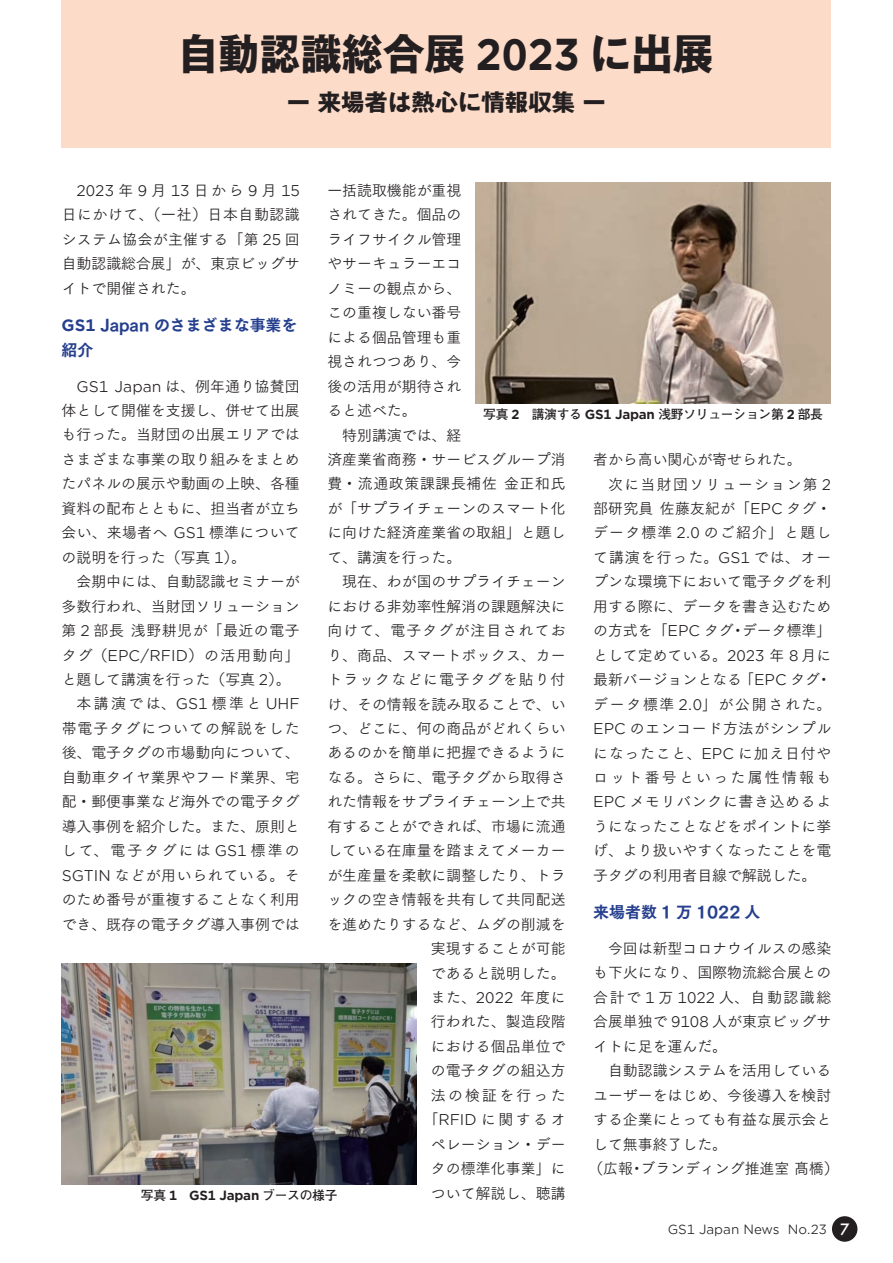
<style>
.page{position:relative;width:893px;height:1263px;background:#fff}
.page>*{position:absolute;margin:0;border:0;box-sizing:border-box;transform-origin:0 0}
.t1{font:700 42.45px "Gothic MB101 Pr 6 N";color:#231f20}
.t2{font:700 23.4px "Gothic MB101 Pr 6 N";color:#231f20}
.t3{font:15.9px/24.5px "Tsuku Go Pro E";color:#253f8e}
.t4{font:14.85px/24.5px "Tsuku Go Pro R";color:#231f20}
.t5{font:14.85px "Gotham Office";color:#231f20}
.t6{font:14.85px "Tsuku Go Pro R";letter-spacing:.105em;color:#231f20}
.t7{font:14.85px "Tsuku Go Pro R";letter-spacing:.045em;color:#231f20}
.t8{font:14.85px "Tsuku Go Pro R";letter-spacing:.075em;color:#231f20}
.t9{font:14.85px "Tsuku Go Pro R";letter-spacing:.07em;color:#231f20}
.t10{font:14.85px "Tsuku Go Pro R";letter-spacing:.15em;color:#231f20}
.t11{font:700 12.75px "Futo Go B101 Pr 6 N";letter-spacing:-.02em;color:#231f20}
.t12{font:12.75px "Gotham Office";color:#231f20}
.t13{font:700 12.75px "Gotham Office";letter-spacing:-.02em;color:#231f20}
.s1{font-family:"Gotham Office"}
.s2{font-family:"Tsuku Go Pro R"}
.s3{font-family:"Gotham Office";font-weight:700}
.s4{font-family:"Futo Go B101 Pr 6 N"}
.s5{font-family:"Futura";font-weight:500;font-size:15.15px;color:#fff}
</style>
<div class="page">
<div style="left:62px;top:0;width:769px;height:148px;background:#fddbc9"></div>
<img style="left:62px;top:963px;width:355px;height:221px">
<img style="left:475px;top:183px;width:356px;height:221px">
<div style="left:832px;top:1216px;width:25px;height:26px;background:#231f20;border-radius:50%"></div>
<h1 class="t1" style="left:178px;top:18px;width:537px">自動認識総合展 <span class="s1">2023</span> に出展</h1>
<h2 class="t2" style="left:287px;top:83px;width:320px">ー来場者は熱心に情報収集ー</h2>
<p class="t5" style="left:77px;top:181px;width:225px">2023<span class="s2">年</span>9<span class="s2">月</span>13<span class="s2">日から</span>9<span class="s2">月</span>15</p>
<p class="t4" style="left:62px;top:201px;width:240px;text-align:justify">日にかけて、（一社）日本自動認識システム協会が主催する「第 <span class="s1">25</span> 回自動認識総合展」が、東京ビッグサイトで開催された。</p>
<p class="t3" style="left:62px;top:311px;width:237px"><span class="s3">GS1</span> Japan のさまざまな事業を紹介</p>
<p class="t4" style="left:62px;top:372px;width:240px;text-indent:15px"><span class="s1">GS1 Japan</span> は、例年通り協賛団体として開催を支援し、併せて出展も行った。当財団の出展エリアではさまざまな事業の取り組みをまとめたパネルの展示や動画の上映、各種資料の配布とともに、担当者が立ち会い、来場者へ <span class="s1">GS1</span> 標準についての説明を行った（写真 <span class="s1">1</span>）。<br>　会期中には、自動認識セミナーが多数行われ、当財団ソリューション第 <span class="s1">2</span> 部長浅野耕児が「最近の電子タグ（<span class="s1">EPC/RFID</span>）の活用動向」と題して講演を行った（写真 <span class="s1">2</span>）。　本講演では、<span class="s1">GS1</span> 標準と <span class="s1">UHF</span>帯電子タグについての解説をした後、電子タグの市場動向について、自動車タイヤ業界やフード業界、宅配・郵便事業など海外での電子タグ導入事例を紹介した。また、原則として、電子タグには <span class="s1">GS1</span> 標準の<br><span class="s1">SGTIN</span> などが用いられている。そのため番号が重複することなく利用でき、既存の電子タグ導入事例では</p>
<p class="t4" style="left:327px;top:177px;width:135px">一括読取機能が重視</p>
<p class="t4" style="left:327px;top:201px;width:135px">されてきた。個品の</p>
<p class="t4" style="left:327px;top:225px;width:135px">ライフサイクル管理</p>
<p class="t4" style="left:327px;top:250px;width:135px">やサーキュラーエコ</p>
<p class="t4" style="left:327px;top:274px;width:135px">ノミーの観点から、</p>
<p class="t4" style="left:327px;top:299px;width:135px">この重複しない番号</p>
<p class="t4" style="left:327px;top:323px;width:135px">による個品管理も重</p>
<p class="t4" style="left:327px;top:348px;width:135px">視されつつあり、今</p>
<p class="t4" style="left:327px;top:372px;width:135px">後の活用が期待され</p>
<p class="t4" style="left:327px;top:397px;width:91px">ると述べた。</p>
<p class="t4" style="left:327px;top:421px;width:135px">　特別講演では、経</p>
<p class="t4" style="left:327px;top:446px;width:240px">済産業省商務・サービスグループ消</p>
<p class="t7" style="left:327px;top:472px;width:240px">費・流通政策課課長補佐金正和氏</p>
<p class="t4" style="left:327px;top:494px;width:240px">が「サプライチェーンのスマート化</p>
<p class="t4" style="left:327px;top:519px;width:240px">に向けた経済産業省の取組」と題し</p>
<p class="t4" style="left:327px;top:543px;width:135px">て、講演を行った。</p>
<p class="t4" style="left:327px;top:568px;width:240px">　現在、わが国のサプライチェーン</p>
<p class="t4" style="left:327px;top:592px;width:240px">における非効率性解消の課題解決に</p>
<p class="t8" style="left:327px;top:618px;width:240px">向けて、電子タグが注目されてお</p>
<p class="t4" style="left:327px;top:641px;width:240px">り、商品、スマートボックス、カー</p>
<p class="t9" style="left:327px;top:667px;width:240px">トラックなどに電子タグを貼り付</p>
<p class="t4" style="left:327px;top:690px;width:240px">け、その情報を読み取ることで、い</p>
<p class="t4" style="left:327px;top:714px;width:240px">つ、どこに、何の商品がどれくらい</p>
<p class="t4" style="left:327px;top:739px;width:240px">あるのかを簡単に把握できるように</p>
<p class="t4" style="left:327px;top:763px;width:240px">なる。さらに、電子タグから取得さ</p>
<p class="t4" style="left:327px;top:788px;width:240px">れた情報をサプライチェーン上で共</p>
<p class="t4" style="left:327px;top:812px;width:240px">有することができれば、市場に流通</p>
<p class="t4" style="left:327px;top:837px;width:240px">している在庫量を踏まえてメーカー</p>
<p class="t4" style="left:327px;top:861px;width:240px">が生産量を柔軟に調整したり、トラ</p>
<p class="t4" style="left:327px;top:886px;width:240px">ックの空き情報を共有して共同配送</p>
<p class="t4" style="left:327px;top:910px;width:240px">を進めたりするなど、ムダの削減を</p>
<p class="t4" style="left:431px;top:935px;width:136px">実現することが可能</p>
<p class="t4" style="left:431px;top:959px;width:136px">であると説明した。</p>
<p class="t4" style="left:431px;top:983px;width:136px">また、<span class="s1">2022</span> 年度に</p>
<p class="t4" style="left:431px;top:1008px;width:136px">行われた、製造段階</p>
<p class="t4" style="left:431px;top:1032px;width:136px">における個品単位で</p>
<p class="t4" style="left:431px;top:1057px;width:136px">の電子タグの組込方</p>
<p class="t10" style="left:431px;top:1083px;width:136px">法の検証を行った</p>
<p class="t4" style="left:423px;top:1106px;width:144px">「<span class="s1">RFID</span> に関するオ</p>
<p class="t4" style="left:431px;top:1130px;width:136px">ペレーション・デー</p>
<p class="t4" style="left:431px;top:1155px;width:136px">タの標準化事業」に</p>
<p class="t4" style="left:431px;top:1179px;width:136px">ついて解説し、聴講</p>
<p class="t11" style="left:483px;top:404px;width:341px">写真 <span class="s1">2</span>　講演する <span class="s1">GS1 Japan</span> 浅野ソリューション第 <span class="s1">2</span> 部長</p>
<p class="t4" style="left:593px;top:446px;width:240px">者から高い関心が寄せられた。<br>　次に当財団ソリューション第 <span class="s1">2</span>部研究員佐藤友紀が「<span class="s1">EPC</span> タグ・データ標準 <span class="s1">2.0</span> のご紹介」と題して講演を行った。<span class="s1">GS1</span> では、オープンな環境下において電子タグを利用する際に、データを書き込むための方式を「<span class="s1">EPC</span> タグ・データ標準」として定めている。<span class="s1">2023</span> 年 <span class="s1">8</span> 月に最新バージョンとなる「<span class="s1">EPC</span> タグ・データ標準 <span class="s1">2.0</span>」が公開された。<br><span class="s1">EPC</span> のエンコード方法がシンプルになったこと、<span class="s1">EPC</span> に加え日付やロット番号といった属性情報も<br><span class="s1">EPC</span> メモリバンクに書き込めるようになったことなどをポイントに挙げ、より扱いやすくなったことを電子タグの利用者目線で解説した。</p>
<p class="t3" style="left:593px;top:898px;width:169px">来場者数 1 万 1022 人</p>
<p class="t4" style="left:593px;top:934px;width:240px">　今回は新型コロナウイルスの感染</p>
<p class="t4" style="left:593px;top:959px;width:240px">も下火になり、国際物流総合展との</p>
<p class="t6" style="left:593px;top:985px;width:240px">合計で <span class="s1">1</span> 万 <span class="s1">1022</span> 人、自動認識総</p>
<p class="t4" style="left:593px;top:1008px;width:240px">合展単独で <span class="s1">9108</span> 人が東京ビッグサ</p>
<p class="t4" style="left:593px;top:1032px;width:135px">イトに足を運んだ。</p>
<p class="t4" style="left:593px;top:1057px;width:240px">　自動認識システムを活用している</p>
<p class="t4" style="left:593px;top:1081px;width:240px">ユーザーをはじめ、今後導入を検討</p>
<p class="t4" style="left:593px;top:1106px;width:240px">する企業にとっても有益な展示会と</p>
<p class="t4" style="left:593px;top:1130px;width:135px">して無事終了した。</p>
<p class="t4" style="left:588px;top:1154px;width:252px">（広報・ブランディング推進室髙橋）</p>
<p class="t13" style="left:141px;top:1186px;width:198px"><span class="s4">写真</span> 1 GS1 Japan <span class="s4">ブースの様子</span></p>
<p class="t12" style="left:668px;top:1220px;width:183px">GS1 Japan News No.23 <span class="s5">7</span></p>
</div>
